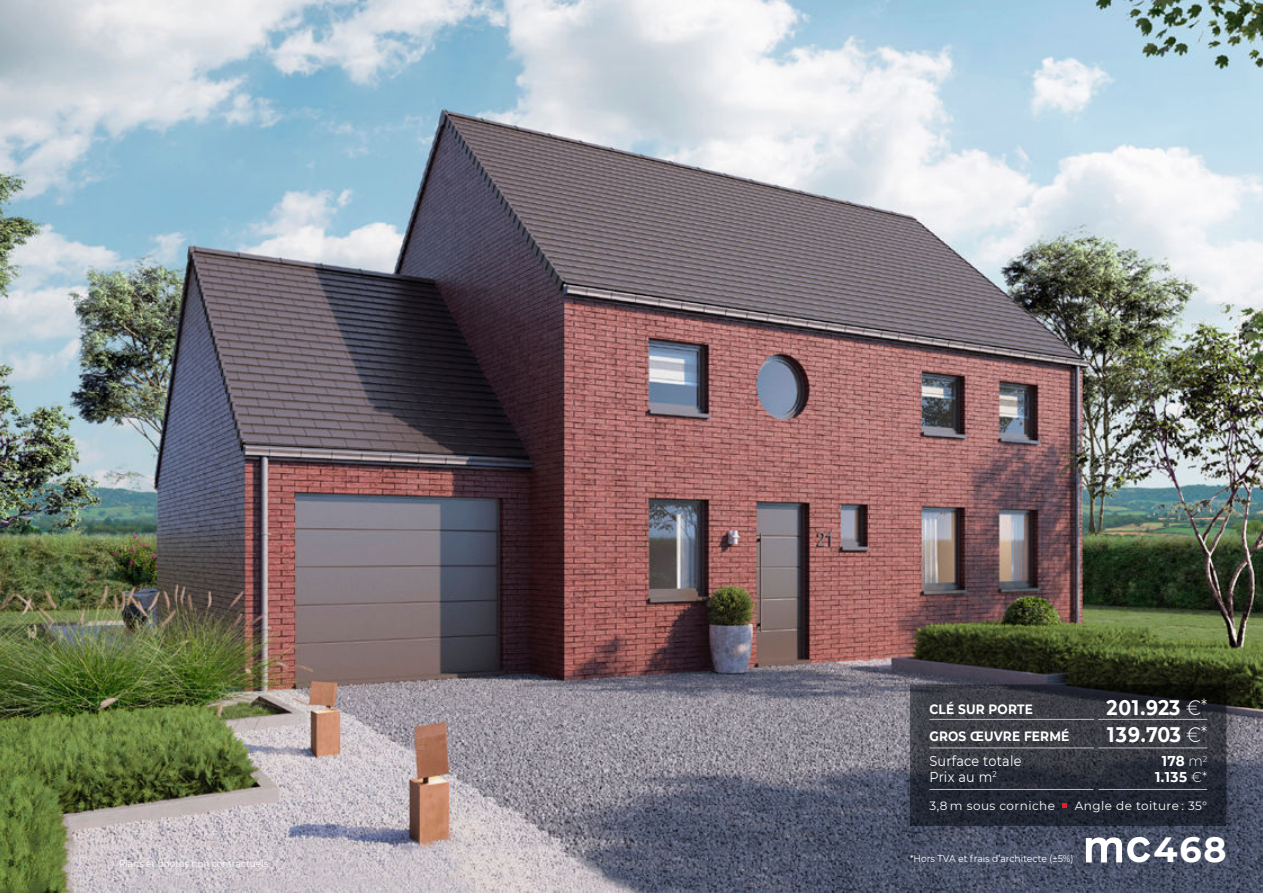
<style>
.page{position:relative;width:1263px;height:893px;background:#fff}
.page>*{position:absolute;margin:0;border:0;box-sizing:border-box;transform-origin:0 0}
.t1{font:700 34.95px "Montserrat";color:#fff}
.t2{font:700 21px/27px "Montserrat";letter-spacing:.015em;color:#fff;scale:.9 1}
.t3{font:14.25px/15.9px "Montserrat";letter-spacing:.02em;color:#fff;scale:.9 1}
.t4{font:700 14.25px/15.9px "Montserrat";letter-spacing:.025em;color:#fff;text-align:center;scale:.95 1}
.t5{font:700 13.5px/27px "Montserrat";letter-spacing:.015em;color:#fff;scale:.9 1}
.t6{font:12px "Montserrat";letter-spacing:.035em;color:#fff}
.t7{font:9.75px "Montserrat";letter-spacing:.01em;color:#fff;scale:.95 1}
.t8{font:9.75px "Montserrat";letter-spacing:.01em;color:#fff;scale:.9 1}
.s1{font-weight:300}
.s2{font-weight:300;font-size:18px}
</style>
<div class="page">
<img style="left:0;top:0;width:1263px;height:893px">
<svg style="left:1086px;top:840px;width:64px;height:22px"></svg>
<div style="left:904px;top:669px;width:345px;height:171px;background:#000;opacity:.16"></div>
<svg style="left:910px;top:684px;width:316px;height:142px;background:#30333b"></svg>
<p class="t5" style="left:929px;top:696px;width:157px">CLÉ SUR PORTE<br>GROS ŒUVRE FERMÉ</p>
<p class="t3" style="left:929px;top:754px;width:104px">Surface totale<br>Prix au m<sup>2</sup></p>
<h2 class="t2" style="left:1106px;top:695px;width:113px">201.923 <span class="s1">€</span><span class="s2">*<br></span>139.703 <span class="s1">€</span><span class="s2">*</span></h2>
<p class="t4" style="left:1155px;top:753px;width:56px">178 <span class="s1">m</span><sup>2<br></sup>1.135 <span class="s1">€*</span></p>
<p class="t6" style="left:929px;top:797px;width:127px">3,8 m sous corniche</p>
<p class="t6" style="left:1075px;top:797px;width:134px">Angle de toiture : 35°</p>
<p class="t8" style="left:119px;top:859px;width:169px">Plans et photos non contractuels.</p>
<p class="t7" style="left:910px;top:855px;width:174px">*Hors TVA et frais d’architecte (±5%)</p>
<h1 class="t1" style="left:1153px;top:825px;width:74px">468</h1>
</div>
